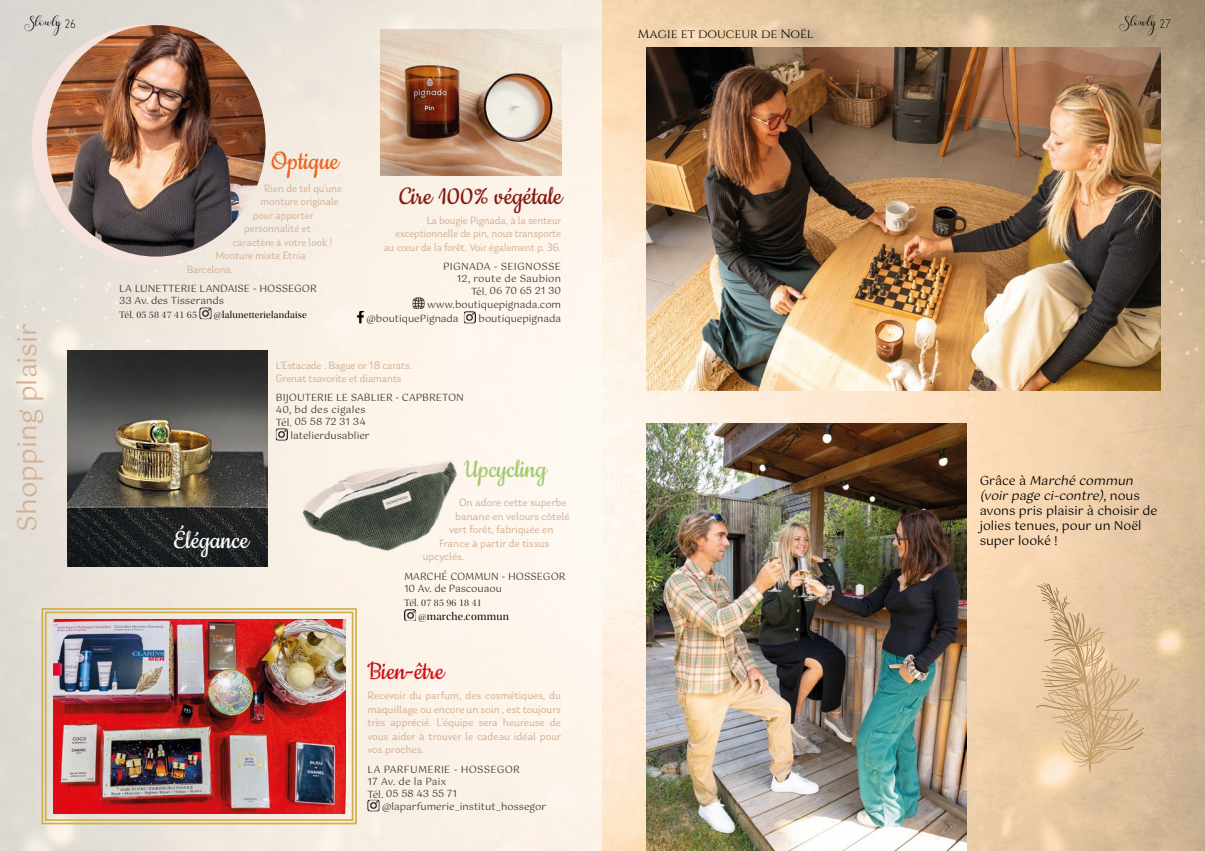
<style>
.page{position:relative;width:1205px;height:851px;background:#fff}
.page>*{position:absolute;margin:0;border:0;box-sizing:border-box;transform-origin:0 0}
.t1{font:28.75px "Cookie";color:#821710}
.t2{font:28.75px "Cookie";color:#9fc96b}
.t3{font:28.75px "Cookie";color:#cd1018}
.t4{font:28.75px "Cookie";color:#fff}
.t5{font:28.75px "Cookie";color:#ec6220}
.t6{font:26.25px "Gotu";color:#d3b094}
.t7{font:12.75px "claudia";color:#000;scale:1.25 1}
.t8{font:12.5px/15px "Gotu";color:#000}
.t9{font:12.5px "Cinzel";letter-spacing:-.01em;color:#000}
.t10{font:11.25px/13.5px "Laca";color:#d3b094;text-align:justify}
.t11{font:11.25px/13.5px "Laca";color:#d3b094;text-align:right;scale:.96 1}
.t12{font:11.25px "Laca";color:#d3b094;scale:.95 1}
.t13{font:11.25px "Utopia Std Disp";letter-spacing:.025em;color:#000}
.t14{font:10px/12px "Gotu";color:#3f392f}
.t15{font:10px/12px "Gotu";letter-spacing:.025em;color:#3f392f;text-align:right}
.t16{font:10px "Utopia Std Disp";letter-spacing:.025em;color:#3f392f}
.t17{font:10px "Utopia Std Disp";letter-spacing:.025em;color:#000}
.s1{font-size:17.38px}
.s2{font-size:18.12px}
.s3{color:#3f392f}
.s4{font-size:10px;color:#3f392f}
.s5{font-style:italic}
</style>
<div class="page">
<img style="left:0;top:0;width:1205px;height:850px">
<div style="left:32px;top:25px;width:230px;height:237px;background:#f6e2dc;border-radius:50%"></div>
<img style="left:647px;top:48px;width:513px;height:342px">
<img style="left:647px;top:423px;width:320px;height:427px">
<img style="left:295px;top:424px;width:177px;height:138px">
<svg style="left:404px;top:609px;width:12px;height:11px"></svg>
<svg style="left:199px;top:307px;width:12px;height:12px"></svg>
<img style="left:380px;top:30px;width:181px;height:146px">
<svg style="left:413px;top:297px;width:12px;height:12px"></svg>
<svg style="left:354px;top:311px;width:12px;height:12px"></svg>
<svg style="left:464px;top:311px;width:12px;height:12px"></svg>
<img style="left:47px;top:25px;width:219px;height:231px">
<svg style="left:367px;top:799px;width:12px;height:12px"></svg>
<img style="left:41px;top:607px;width:317px;height:218px">
<div style="left:45px;top:611px;width:308px;height:209px;border:2px solid #cfb050"></div>
<img style="left:68px;top:350px;width:199px;height:216px">
<svg style="left:276px;top:428px;width:12px;height:12px"></svg>
<svg style="left:1036px;top:582px;width:108px;height:191px;background:#dfc099"></svg>
<p class="t7" style="left:24px;top:14px;width:43px"><span class="s1">S</span>lowl<span class="s2">y</span> <sub>26</sub></p>
<p class="t7" style="left:1119px;top:14px;width:43px"><span class="s1">S</span>lowl<span class="s2">y</span> <sub>27</sub></p>
<p class="t9" style="left:638px;top:27px;width:177px">Magie et douceur de Noël</p>
<h2 class="t6" style="left:12px;top:531px;width:210px;rotate:-90deg">Shopping plaisir</h2>
<h1 class="t5" style="left:271px;top:146px;width:69px">Optique</h1>
<p class="t12" style="left:264px;top:181px;width:83px">Rien de tel qu’une</p>
<p class="t12" style="left:260px;top:195px;width:84px">monture originale</p>
<p class="t12" style="left:253px;top:208px;width:65px">pour apporter</p>
<p class="t12" style="left:244px;top:222px;width:71px">personnalité et</p>
<p class="t12" style="left:233px;top:235px;width:106px">caractère à votre look !</p>
<p class="t12" style="left:215px;top:249px;width:97px">Monture mixte Etnia</p>
<p class="t12" style="left:187px;top:262px;width:50px">Barcelona.</p>
<p class="t14" style="left:119px;top:282px;width:199px">LA LUNETTERIE LANDAISE - HOSSEGOR<br>33 Av. des Tisserands</p>
<p class="t16" style="left:119px;top:309px;width:79px">Tél. 05 58 47 41 65</p>
<p class="t17" style="left:214px;top:309px;width:95px"><span class="s3">@</span>lalunetterielandaise</p>
<h1 class="t1" style="left:399px;top:181px;width:164px">Cire 100% végétale</h1>
<p class="t11" style="left:384px;top:213px;width:186px">La bougie Pignada, à la senteur exceptionnelle de pin, nous transporte au cœur de la forêt. Voir également p. 36.</p>
<p class="t15" style="left:443px;top:261px;width:120px">PIGNADA - SEIGNOSSE<br>12, route de Saubion<br>Tél. 06 70 65 21 30</p>
<p class="t14" style="left:366px;top:297px;width:196px;line-height:14.4px;text-indent:61px">www.boutiquepignada.com @boutiquePignada</p>
<p class="t14" style="left:478px;top:312px;width:84px">boutiquepignada</p>
<p class="t11" style="left:276px;top:359px;width:143px;line-height:12.5px;text-align:left">L’Estacade . Bague or 18 carats.<br>Grenat tsavorite et diamants</p>
<p class="t14" style="left:276px;top:391px;width:190px">BIJOUTERIE LE SABLIER - CAPBRETON<br>40, bd des cigales<br>Tél. 05 58 72 31 34</p>
<p class="t14" style="left:290px;top:429px;width:81px">latelierdusablier</p>
<h1 class="t4" style="left:174px;top:525px;width:77px">Élégance</h1>
<h1 class="t2" style="left:464px;top:454px;width:84px">Upcycling</h1>
<p class="t10" style="left:459px;top:496px;width:109px">On adore cette superbe</p>
<p class="t10" style="left:455px;top:509px;width:116px">banane en velours côtelé</p>
<p class="t10" style="left:449px;top:523px;width:106px">vert forêt, fabriquée en</p>
<p class="t10" style="left:439px;top:536px;width:112px">France à partir de tissus</p>
<p class="t10" style="left:423px;top:550px;width:43px">upcyclés.</p>
<p class="t14" style="left:404px;top:570px;width:163px">MARCHÉ COMMUN - HOSSEGOR<br>10 Av. de Pascouaou</p>
<p class="t16" style="left:404px;top:597px;width:79px">Tél. 07 85 96 18 41</p>
<p class="t13" style="left:418px;top:609px;width:92px"><span class="s4">@</span>marche.commun</p>
<h1 class="t3" style="left:367px;top:656px;width:78px">Bien-être</h1>
<p class="t10" style="left:367px;top:688px;width:195px">Recevoir du parfum, des cosmétiques, du maquillage ou encore un soin , est toujours très apprécié. L’équipe sera heureuse de vous aider à trouver le cadeau idéal pour vos proches.</p>
<p class="t15" style="left:367px;top:763px;width:154px;text-align:left">LA PARFUMERIE - HOSSEGOR<br>17 Av. de la Paix<br>Tél. 05 58 43 55 71</p>
<p class="t14" style="left:382px;top:800px;width:166px">@laparfumerie_institut_hossegor</p>
<p class="t8" style="left:979px;top:473px;width:179px">G râce à <span class="s5">Marché commun (voirpage ci-contre)</span>, n o u s avons pris plaisir à choisir de jolies tenues, pour un Noël super looké !</p>
</div>
